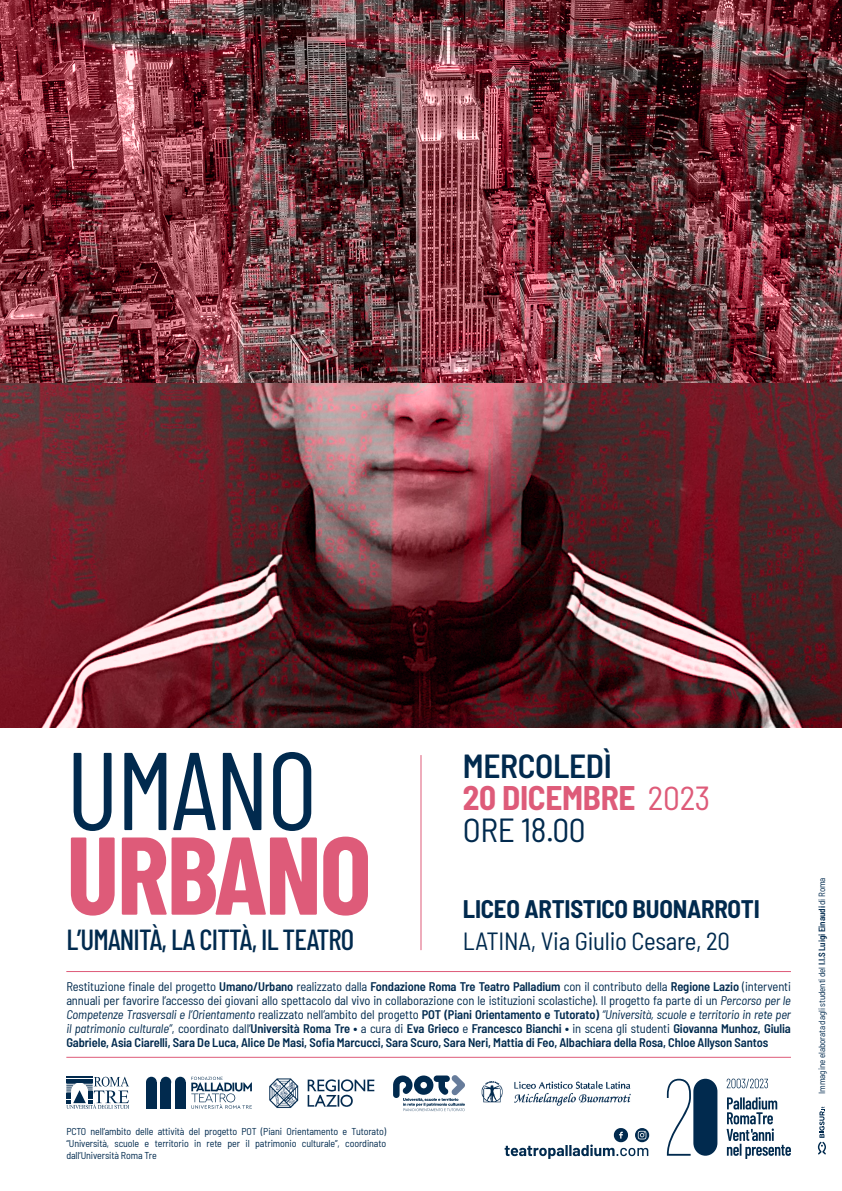
<style>
.page{position:relative;width:842px;height:1191px;background:#fff}
.page>*{position:absolute;margin:0;border:0;box-sizing:border-box;transform-origin:0 0}
.t1{font:700 110.3px "Barlow Condensed";letter-spacing:-.02em;color:#de5b79}
.t2{font:110.3px "Barlow Condensed";letter-spacing:-.02em;color:#012a4e}
.t3{font:700 semi-condensed 33.3px/31.9px "Barlow";letter-spacing:-.01em;color:#de5b79}
.t4{font:500 29px "Barlow Condensed";letter-spacing:-.03em;color:#012a4e}
.t5{font:semi-condensed 24.8px "Barlow";letter-spacing:-.01em;color:#012a4e}
.t6{font:700 semi-condensed 24.8px "Barlow";letter-spacing:-.01em;color:#012a4e}
.t7{font:600 semi-condensed 12.5px/14px "Barlow";letter-spacing:-.01em;color:#012a4e;text-align:justify}
.t8{font:semi-condensed 10px/12px "Barlow";letter-spacing:-.01em;color:#012a4e;text-align:justify}
.t9{font:semi-condensed 9px "Barlow";letter-spacing:-.01em;color:#012a4e}
.s1{font-weight:600;color:#012a4e}
.s2{font-weight:400}
.s3{font-weight:400;color:#012a4e}
.s4{font-weight:400;font-style:italic}
.s5{font-weight:700}
.s6{font-weight:600}
</style>
<div class="page">
<img style="left:0;top:0;width:842px;height:728px">
<hr style="left:66px;top:971px;width:725px;height:1px;background:#de5b79">
<hr style="left:66px;top:1057px;width:725px;height:1px;background:#de5b79">
<hr style="left:421px;top:755px;width:1px;height:195px;background:#de5b79">
<svg style="left:667px;top:1078px;width:50px;height:77px"></svg>
<svg style="left:727px;top:1097px;width:64px;height:62px"></svg>
<svg style="left:727px;top:1078px;width:41px;height:10px"></svg>
<svg style="left:505px;top:1128px;width:144px;height:31px"></svg>
<svg style="left:66px;top:1076px;width:63px;height:32px"></svg>
<img style="left:269px;top:1078px;width:106px;height:30px">
<img style="left:482px;top:1081px;width:149px;height:25px">
<svg style="left:393px;top:1075px;width:72px;height:36px"></svg>
<svg style="left:191px;top:1076px;width:61px;height:32px"></svg>
<svg style="left:175px;top:1076px;width:11px;height:11px"></svg>
<div style="left:175px;top:1082px;width:11px;height:16px;background:#012a4e"></div>
<div style="left:175px;top:1098px;width:11px;height:10px;background:#012a4e"></div>
<svg style="left:160px;top:1076px;width:11px;height:11px"></svg>
<div style="left:160px;top:1082px;width:11px;height:16px;background:#012a4e"></div>
<div style="left:160px;top:1098px;width:11px;height:10px;background:#012a4e"></div>
<div style="left:146px;top:1076px;width:11px;height:11px;background:#012a4e;border-radius:50%"></div>
<div style="left:146px;top:1082px;width:11px;height:16px;background:#012a4e"></div>
<div style="left:146px;top:1098px;width:11px;height:10px;background:#012a4e"></div>
<svg style="left:818px;top:1106px;width:8px;height:48px"></svg>
<h1 class="t2" style="left:66px;top:711px;width:252px">UMANO</h1>
<h1 class="t1" style="left:66px;top:796px;width:307px">URBANO</h1>
<h2 class="t3" style="left:463px;top:748px;width:249px"><span class="s1">MERCOLEDÌ<br></span>20 DICEMBRE <span class="s2">2023<br></span><span class="s3">ORE 18.00</span></h2>
<h3 class="t6" style="left:463px;top:891px;width:298px">LICEO ARTISTICO BUONARROTI</h3>
<h3 class="t4" style="left:66px;top:919px;width:289px">L’UMANITÀ, LA CITTÀ, IL TEATRO</h3>
<h3 class="t5" style="left:463px;top:923px;width:269px">LATINA, Via Giulio Cesare, 20</h3>
<p class="t7" style="left:66px;top:978px;width:726px"><span class="s2">Restituzione finale del progetto</span> Umano/Urbano <span class="s2">realizzato dalla</span> Fondazione Roma Tre Teatro Palladium <span class="s2">con il contributo della</span> Regione Lazio <span class="s2">(interventi annuali per favorire l’accesso dei giovani allo spettacolo dal vivo in collaborazione con le istituzioni scolastiche). Il progetto fa parte di un</span> <span class="s4">Percorso per le Competenze Trasversali e l’Orientamento</span> <span class="s2">realizzato nell’ambito del progetto</span> POT (Piani Orientamento e Tutorato) <span class="s4">“Università, scuole e territorio in rete per il patrimonio culturale”</span><span class="s2">, coordinato dall’</span>Università Roma Tre <span class="s5">•</span> <span class="s2">a cura di</span> Eva Grieco <span class="s2">e</span> Francesco Bianchi <span class="s5">•</span> <span class="s2">in scena gli studenti</span> Giovanna Munhoz, Giulia Gabriele, Asia Ciarelli, Sara De Luca, Alice De Masi, Sofia Marcucci, Sara Scuro, Sara Neri, Mattia di Feo, Albachiara della Rosa, Chloe Allyson Santos</p>
<p class="t8" style="left:66px;top:1124px;width:321px">PCTO nell’ambito delle attività del progetto POT (Piani Orientamento e Tutorato) “Università, scuole e territorio in rete per il patrimonio culturale”, coordinato dall’Università Roma Tre</p>
<p class="t9" style="left:815px;top:1093px;width:218px;rotate:-90deg">Immagine elaborata dagli studenti del <span class="s6">I.I.S Luigi Einaudi</span> di Roma</p>
</div>
